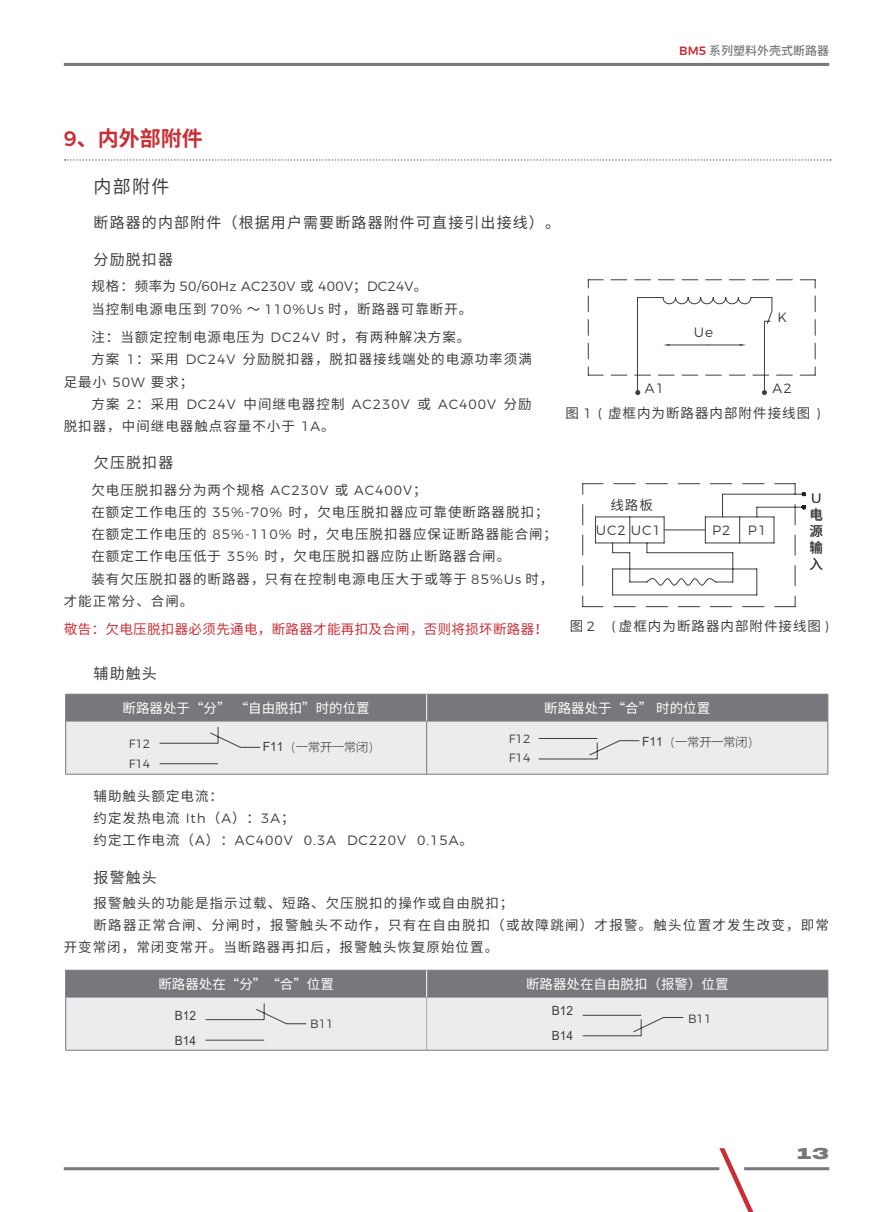
<style>
.page{position:relative;width:893px;height:1212px;background:#fff}
.page>*{position:absolute;margin:0;border:0;box-sizing:border-box;transform-origin:0 0}
.一级标题{font:700 21px "Source Han Sans CN";color:#c92e35}
.二级标题{font:18px "Source Han Sans CN";color:#3e3e3f}
.二级标题-2{font:15px "Source Han Sans CN";letter-spacing:.075em;color:#3e3e3f}
.t1{font:900 15px "Monument Extended";color:#76787b;scale:1.25 1}
.正文{font:13.5px/22.2px "Source Han Sans CN";letter-spacing:.075em;color:#3e3e3f}
.正文-2{font:13.5px/22.2px "Source Han Sans CN";letter-spacing:.095em;color:#3e3e3f}
.表格字{font:13.5px "Source Han Sans CN";color:#fff}
.正文-3{font:13.5px "Source Han Sans CN";letter-spacing:.025em;color:#c92e35}
.正文-4{font:300 13.5px "Montserrat";letter-spacing:.075em;color:#3e3e3f}
.正文-5{font:300 13.5px "Montserrat";letter-spacing:.02em;color:#3e3e3f}
.二级标题-3{font:300 13.5px "Montserrat";letter-spacing:.075em;color:#3e3e3f}
.t2{font:12.6px/25px "Arial";color:#3e3e3f;scale:.95 1}
.t3{font:300 12px "Microsoft Ya Hei";color:#3e3e3f}
.t4{font:300 12px "Montserrat";color:#3e3e3f}
.t5{font:500 12px "Source Han Sans CN";color:#76787b}
.s1{font-family:"Montserrat";color:#c92e35}
.s2{font-family:"Montserrat";font-weight:500}
.s3{font-family:"Source Han Sans CN";font-weight:400}
.s4{font-family:"Montserrat";font-weight:300}
.s5{font-family:"Arial";font-weight:400;font-size:12.6px}
</style>
<div class="page">
<hr style="left:744px;top:1167px;width:85px;height:3px;background:#76787b">
<svg style="left:719px;top:1148px;width:40px;height:64px"></svg>
<hr style="left:64px;top:1167px;width:655px;height:3px;background:#76787b">
<hr style="left:64px;top:63px;width:765px;height:3px;background:#76787b">
<svg style="left:588px;top:279px;width:227px;height:116px"></svg>
<hr style="left:708px;top:345px;width:32px;height:1px;background:#3e3e3f">
<hr style="left:65px;top:774px;width:362px;height:1px;background:#76787b">
<hr style="left:427px;top:774px;width:401px;height:1px;background:#76787b">
<hr style="left:65px;top:1050px;width:362px;height:1px;background:#76787b">
<hr style="left:427px;top:1050px;width:401px;height:1px;background:#76787b">
<svg style="left:65px;top:970px;width:764px;height:80px;background:#c1c2c4"></svg>
<svg style="left:582px;top:483px;width:224px;height:124px"></svg>
<hr style="left:664px;top:530px;width:41px;height:1px;background:#3e3e3f">
<svg style="left:65px;top:694px;width:764px;height:80px;background:#c1c2c4"></svg>
<svg style="left:65px;top:159px;width:766px;height:2px"></svg>
<p class="t5" style="left:679px;top:44px;width:151px"><span class="s1">BM5</span> 系列塑料外壳式断路器</p>
<p class="一级标题" style="left:64px;top:127px;width:140px"><span class="s2">9</span>、内外部附件</p>
<p class="二级标题" style="left:94px;top:176px;width:78px">内部附件</p>
<p class="二级标题-2" style="left:94px;top:214px;width:468px">断路器的内部附件（根据用户需要断路器附件可直接引出接线）。</p>
<p class="二级标题-2" style="left:94px;top:251px;width:81px">分励脱扣器</p>
<p class="正文-5" style="left:91px;top:276px;width:337px"><span class="s3">规格：频率为</span> 50/60Hz AC230V <span class="s3">或</span> 400V<span class="s3">；</span>DC24V<span class="s3">。</span></p>
<p class="正文" style="left:91px;top:298px;width:382px">当控制电源电压到 <span class="s4">70%</span> ～ <span class="s4">110%Us</span> 时，断路器可靠断开。</p>
<p class="正文" style="left:91px;top:326px;width:380px">注：当额定控制电源电压为 <span class="s4">DC24V</span> 时，有两种解决方案。</p>
<p class="正文" style="left:64px;top:349px;width:470px;text-indent:28px">方案 <span class="s4">1</span>：采用 <span class="s4">DC24V</span> 分励脱扣器，脱扣器接线端处的电源功率须满足最小 <span class="s4">50W</span> 要求；</p>
<p class="正文" style="left:64px;top:393px;width:469px;text-indent:28px">方案 <span class="s4">2</span>：采用 <span class="s4">DC24V</span> 中间继电器控制 <span class="s4">AC230V</span> 或 <span class="s4">AC400V</span> 分励脱扣器，中间继电器触点容量不小于 <span class="s4">1A</span>。</p>
<p class="二级标题-2" style="left:94px;top:453px;width:81px">欠压脱扣器</p>
<p class="正文" style="left:91px;top:479px;width:337px">欠电压脱扣器分为两个规格 <span class="s4">AC230V</span> 或 <span class="s4">AC400V</span>；</p>
<p class="正文" style="left:91px;top:501px;width:459px">在额定工作电压的 <span class="s4">35%-70%</span> 时，欠电压脱扣器应可靠使断路器脱扣；</p>
<p class="正文" style="left:91px;top:523px;width:467px">在额定工作电压的 <span class="s4">85%-110%</span> 时，欠电压脱扣器应保证断路器能合闸；</p>
<p class="正文" style="left:91px;top:546px;width:420px">在额定工作电压低于 <span class="s4">35%</span> 时，欠电压脱扣器应防止断路器合闸。</p>
<p class="正文" style="left:64px;top:568px;width:491px;text-indent:28px">装有欠压脱扣器的断路器，只有在控制电源电压大于或等于 <span class="s4">85%Us</span> 时，才能正常分、合闸。</p>
<p class="正文-3" style="left:64px;top:621px;width:485px">敬告：欠电压脱扣器必须先通电，断路器才能再扣及合闸，否则将损坏断路器！</p>
<p class="二级标题-2" style="left:94px;top:665px;width:65px">辅助触头</p>
<p class="二级标题-3" style="left:694px;top:322px;width:21px">Ue</p>
<p class="二级标题-3" style="left:777px;top:306px;width:11px">K</p>
<p class="二级标题-3" style="left:645px;top:377px;width:21px">A1</p>
<p class="二级标题-3" style="left:773px;top:377px;width:21px">A2</p>
<p class="正文" style="left:566px;top:402px;width:256px">图 <span class="s4">1 (</span> 虚框内为断路器内部附件接线图 <span class="s4">)</span></p>
<p class="正文" style="left:610px;top:495px;width:44px">线路板</p>
<p class="二级标题-3" style="left:596px;top:520px;width:67px">UC2 UC1</p>
<p class="二级标题-3" style="left:712px;top:520px;width:20px">P2</p>
<p class="二级标题-3" style="left:748px;top:520px;width:20px">P1</p>
<p class="正文-5" style="left:811px;top:487px;width:12px">U</p>
<p class="正文" style="left:810px;top:503px;width:15px">电</p>
<p class="正文" style="left:810px;top:520px;width:15px">源</p>
<p class="正文" style="left:810px;top:536px;width:15px">输</p>
<p class="正文" style="left:810px;top:553px;width:15px">入</p>
<p class="正文" style="left:570px;top:615px;width:261px">图 <span class="s4">2 (</span> 虚框内为断路器内部附件接线图 <span class="s4">)</span></p>
<p class="表格字" style="left:123px;top:700px;width:249px">断路器处于“分” “自由脱扣”时的位置</p>
<p class="表格字" style="left:544px;top:700px;width:168px">断路器处于“合” 时的位置</p>
<p class="t4" style="left:129px;top:734px;width:23px">F12</p>
<p class="t3" style="left:263px;top:738px;width:119px"><span class="s5">F11</span>（一常开一常闭）</p>
<p class="t4" style="left:129px;top:754px;width:23px">F14</p>
<p class="正文" style="left:94px;top:785px;width:131px">辅助触头额定电流：</p>
<p class="正文" style="left:94px;top:807px;width:203px">约定发热电流 <span class="s4">Ith</span>（<span class="s4">A</span>）：<span class="s4">3A</span>；</p>
<p class="正文-4" style="left:94px;top:830px;width:381px"><span class="s3">约定工作电流（</span>A<span class="s3">）：</span>AC400V 0.3A DC220V 0.15A<span class="s3">。</span></p>
<p class="二级标题-2" style="left:94px;top:868px;width:65px">报警触头</p>
<p class="t4" style="left:509px;top:729px;width:23px">F12</p>
<p class="t3" style="left:642px;top:734px;width:119px"><span class="s5">F11</span>（一常开一常闭）</p>
<p class="t4" style="left:509px;top:749px;width:23px">F14</p>
<p class="正文" style="left:94px;top:892px;width:421px">报警触头的功能是指示过载、短路、欠压脱扣的操作或自由脱扣；</p>
<p class="正文-2" style="left:64px;top:914px;width:767px;text-indent:30px">断路器正常合闸、分闸时，报警触头不动作，只有在自由脱扣（或故障跳闸）才报警。触头位置才发生改变，即常开变常闭，常闭变常开。当断路器再扣后，报警触头恢复原始位置。</p>
<p class="表格字" style="left:158px;top:976px;width:177px">断路器处在“分”“合”位置</p>
<p class="表格字" style="left:526px;top:976px;width:204px">断路器处在自由脱扣（报警）位置</p>
<p class="t2" style="left:175px;top:1002px;width:24px">B12<br>B14</p>
<p class="t2" style="left:552px;top:998px;width:24px">B12<br>B14</p>
<p class="t4" style="left:688px;top:1009px;width:25px">B11</p>
<p class="t4" style="left:310px;top:1014px;width:25px">B11</p>
<p class="t1" style="left:797px;top:1143px;width:27px">13</p>
</div>
